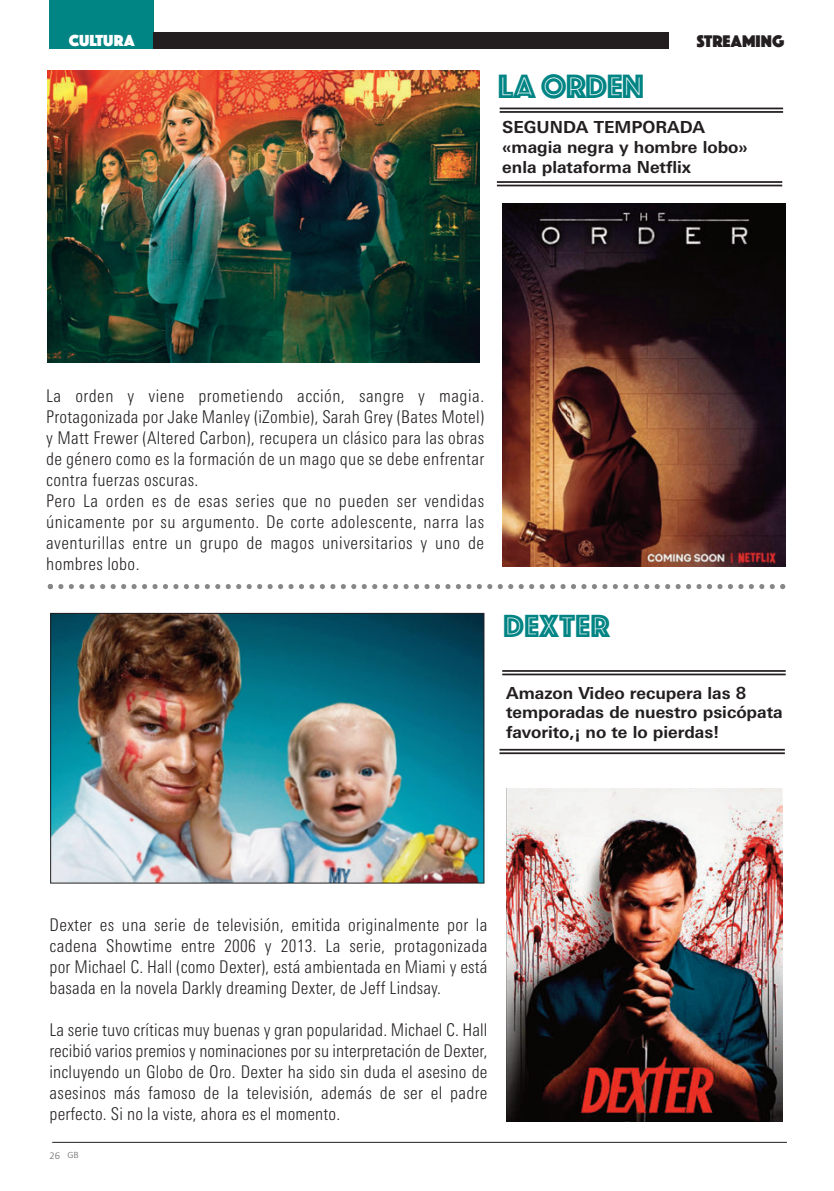
<style>
.page{position:relative;width:834px;height:1191px;background:#fff}
.page>*{position:absolute;margin:0;border:0;box-sizing:border-box;transform-origin:0 0}
.t1{font:35px "Phosphate Inline";letter-spacing:-.025em;color:#008484}
.t2{font:33.25px "Phosphate Inline";color:#008484}
.t3{font:300 condensed 17.5px/21px "Linotype Univers";letter-spacing:.02em;color:#231f20;text-align:justify}
.t4{font:17.5px "Phosphate Solid";letter-spacing:.005em;color:#231f20}
.t5{font:700 16.62px/19.9px "Linotype Univers Basic";color:#231f20}
.t6{font:16.62px "Phosphate Solid";letter-spacing:.005em;color:#fff}
.t7{font:300 10.5px "Calibri";color:rgb(35 31 32/.7)}
.t8{font:300 9.8px "Calibri";color:rgb(35 31 32/.7)}
</style>
<div class="page">
<hr style="left:52px;top:1142px;width:734px;height:1px;background:#231f20">
<img style="left:47px;top:70px;width:432px;height:293px">
<svg style="left:48px;top:584px;width:737px;height:5px"></svg>
<img style="left:52px;top:615px;width:430px;height:266px">
<div style="left:50px;top:613px;width:434px;height:270px;border:1px solid #231f20"></div>
<hr style="left:499px;top:111px;width:284px;height:2px;background:#231f20">
<hr style="left:499px;top:108px;width:284px;height:1px;background:#231f20">
<hr style="left:497px;top:185px;width:285px;height:1px;background:#231f20">
<hr style="left:497px;top:181px;width:285px;height:2px;background:#231f20">
<hr style="left:502px;top:673px;width:283px;height:2px;background:#231f20">
<hr style="left:502px;top:670px;width:283px;height:2px;background:#231f20">
<hr style="left:499px;top:752px;width:285px;height:2px;background:#231f20">
<hr style="left:499px;top:749px;width:285px;height:1px;background:#231f20">
<img style="left:502px;top:204px;width:283px;height:362px">
<img style="left:507px;top:789px;width:275px;height:332px">
<div style="left:50px;top:0;width:104px;height:49px;background:#008484"></div>
<div style="left:154px;top:33px;width:514px;height:16px;background:#231f20"></div>
<p class="t6" style="left:69px;top:30px;width:67px">CULTURA</p>
<p class="t4" style="left:696px;top:30px;width:89px">STREAMING</p>
<p class="t1" style="left:497px;top:65px;width:148px">LA ORDEN</p>
<p class="t5" style="left:502px;top:119px;width:204px">SEGUNDA TEMPORADA</p>
<p class="t5" style="left:502px;top:139px;width:247px">«magia negra y hombre lobo» enla plataforma Netflix</p>
<p class="t3" style="left:46px;top:387px;width:439px">La orden y viene prometiendo acción, sangre y magia.<br>Protagonizada por Jake Manley (iZombie), Sarah Grey (Bates Motel) y Matt Frewer (Altered Carbon), recupera un clásico para las obras de género como es la formación de un mago que se debe enfrentar contra fuerzas oscuras.</p>
<p class="t3" style="left:46px;top:492px;width:439px">Pero La orden es de esas series que no pueden ser vendidas únicamente por su argumento. De corte adolescente, narra las aventurillas entre un grupo de magos universitarios y uno de hombres lobo.</p>
<p class="t2" style="left:503px;top:606px;width:108px">DEXTER</p>
<p class="t5" style="left:506px;top:684px;width:278px">Amazon Video recupera las 8 temporadas de nuestro psicópata favorito,¡ no te lo pierdas!</p>
<p class="t3" style="left:49px;top:916px;width:439px">Dexter es una serie de televisión, emitida originalmente por la cadena Showtime entre 2006 y 2013. La serie, protagonizada por Michael C. Hall (como Dexter), está ambientada en Miami y está basada en la novela Darkly dreaming Dexter, de Jeff Lindsay.</p>
<p class="t3" style="left:49px;top:1021px;width:439px">La serie tuvo críticas muy buenas y gran popularidad. Michael C. Hall recibió varios premios y nominaciones por su interpretación de Dexter, incluyendo un Globo de Oro. Dexter ha sido sin duda el asesino de asesinos más famoso de la televisión, además de ser el padre perfecto. Si no la viste, ahora es el momento.</p>
<p class="t7" style="left:50px;top:1150px;width:12px">26</p>
<p class="t8" style="left:67px;top:1150px;width:13px">GB</p>
</div>
